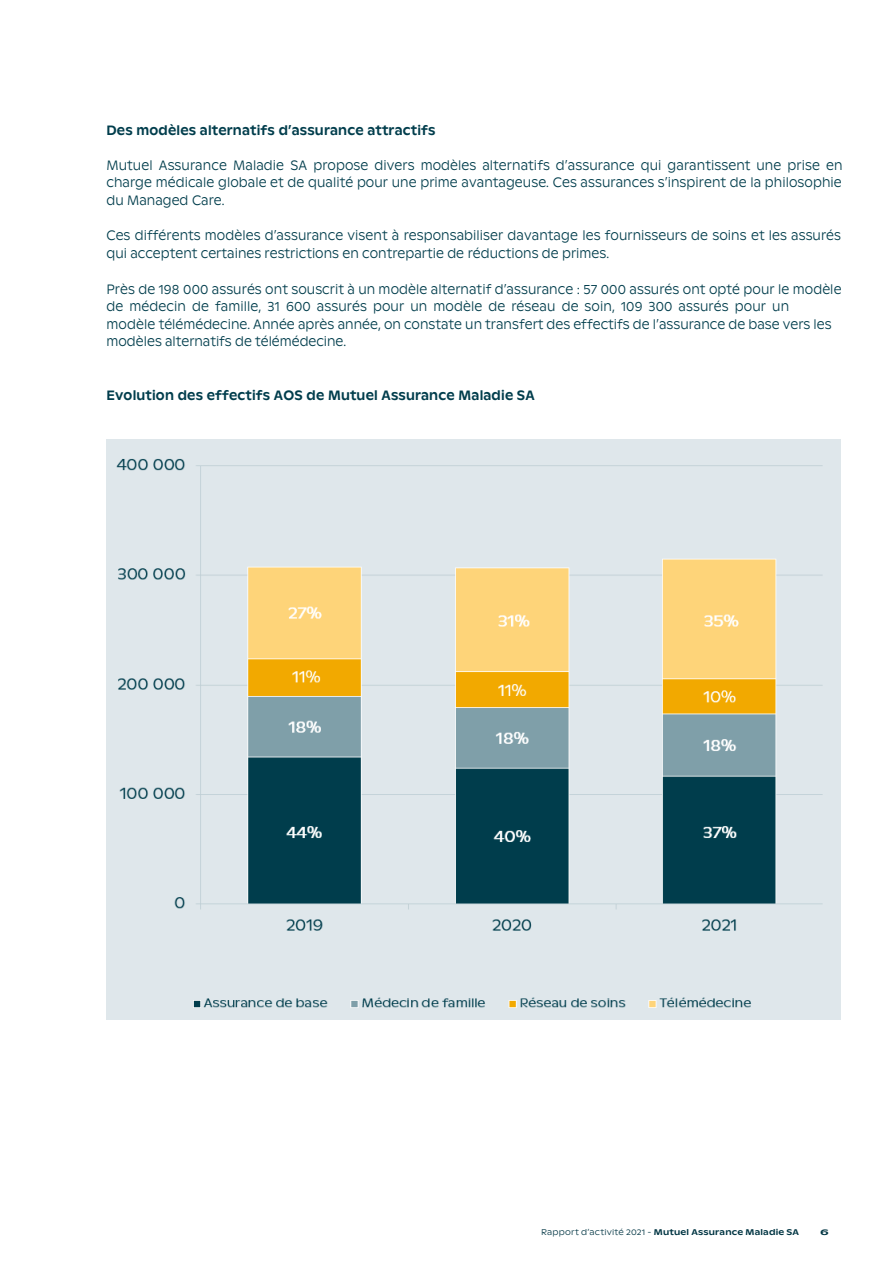
<style>
.page{position:relative;width:893px;height:1263px;background:#fff}
.page>*{position:absolute;margin:0;border:0;box-sizing:border-box;transform-origin:0 0}
.t1{font:300 13.5px/17.7px "ABC Ginto Nord";letter-spacing:.005em;color:#003d4c;scale:.89 1}
.t2{font:500 13.5px "ABC Ginto Nord";letter-spacing:.015em;color:#003d4c;scale:.87 1}
.t3{font:500 8.25px "ABC Ginto Nord";letter-spacing:.025em;color:#003543}
.t4{font:500 8.25px "ABC Ginto Nord";letter-spacing:.025em;color:#003543;scale:1.5 1}
.s1{font-weight:300}
</style>
<div class="page">
<img style="left:106px;top:439px;width:734px;height:581px">
<p class="t2" style="left:106px;top:122px;width:380px">Des modèles alternatifs d’assurance attractifs</p>
<p class="t1" style="left:106px;top:156px;width:828px;text-align:justify">Mutuel Assurance Maladie SA propose divers modèles alternatifs d’assurance qui garantissent une prise en charge médicale globale et de qualité pour une prime avantageuse. Ces assurances s’inspirent de la philosophie du Managed Care.</p>
<p class="t1" style="left:106px;top:227px;width:827px">Ces différents modèles d’assurance visent à responsabiliser davantage les fournisseurs de soins et les assurés qui acceptent certaines restrictions en contrepartie de réductions de primes.</p>
<p class="t1" style="left:106px;top:280px;width:827px">Près de 198 000 assurés ont souscrit à un modèle alternatif d’assurance : 57 000 assurés ont opté pour le modèle de médecin de famille, 31 600 assurés pour un modèle de réseau de soin, 109 300 assurés pour un<br>modèle télémédecine. Année après année, on constate un transfert des effectifs de l’assurance de base vers les modèles alternatifs de télémédecine.</p>
<p class="t2" style="left:106px;top:387px;width:494px">Evolution des effectifs AOS de Mutuel Assurance Maladie SA</p>
<p class="t3" style="left:541px;top:1227px;width:259px"><span class="s1">Rapport d’activité 2021 -</span> Mutuel Assurance Maladie SA</p>
<p class="t4" style="left:820px;top:1227px;width:7px">6</p>
</div>
